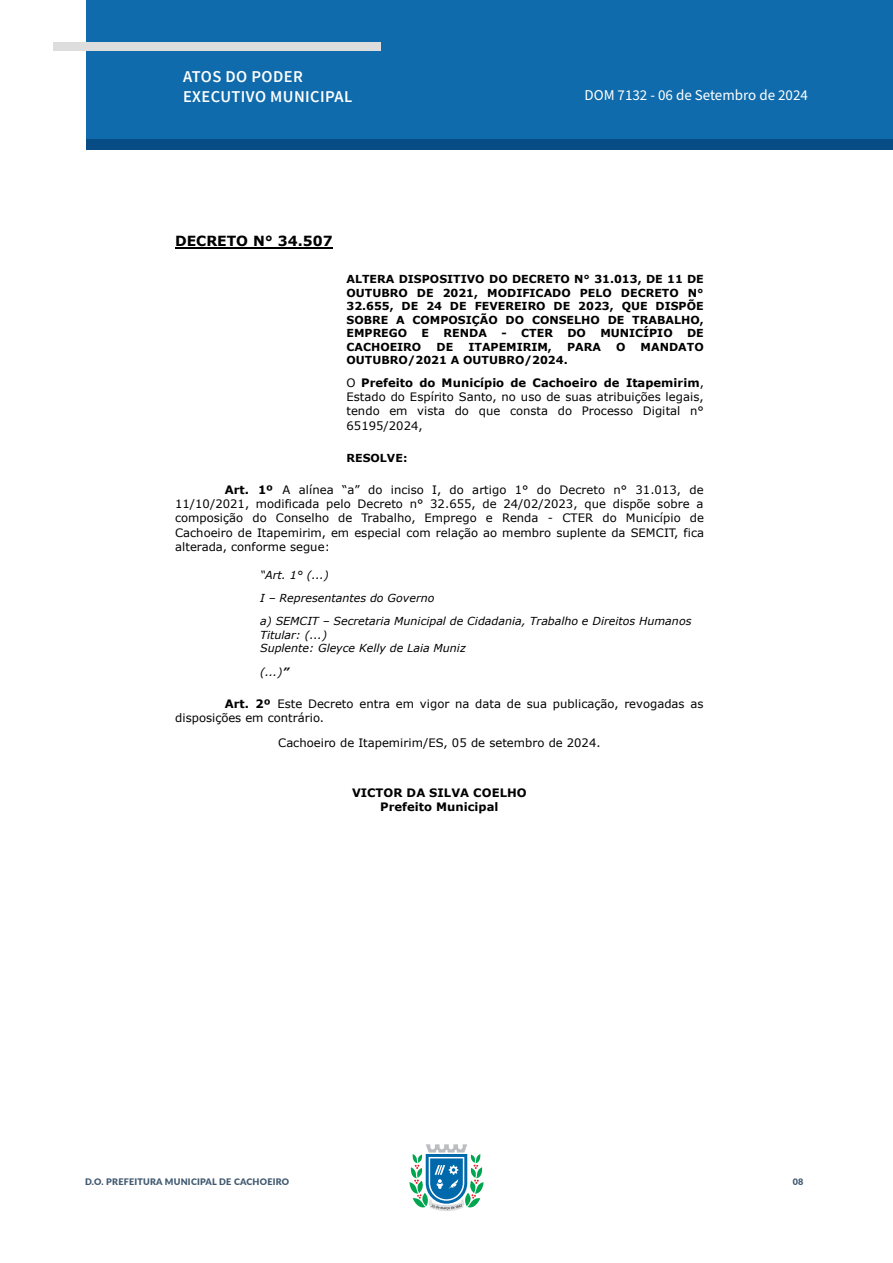
<style>
.page{position:relative;width:893px;height:1263px;background:#fff}
.page>*{position:absolute;margin:0;border:0;box-sizing:border-box;transform-origin:0 0}
.t1{font:600 16.5px/19.8px "Source Sans Pro";letter-spacing:.025em;color:#fff}
.t2{font:15px "Source Sans Pro";color:#fff}
.t3{font:700 13.95px "Verdana";color:#000}
.t4{font:11.55px/14.2px "Verdana";color:#000;text-align:justify}
.t5{font:700 11.55px/14.1px "Verdana";color:#000;text-align:center}
.t6{font:700 11.1px/13.5px "Verdana";color:#000;text-align:justify}
.t7{font:italic 11.1px/23.4px "Verdana";color:#000}
.t8{font:900 9px "Lato";letter-spacing:.025em;color:#405970}
.s1{font-weight:700}
</style>
<div class="page">
<svg style="left:409px;top:1144px;width:75px;height:67px"></svg>
<div style="left:86px;top:0;width:807px;height:140px;background:#0f6bab"></div>
<div style="left:87px;top:140px;width:806px;height:10px;background:#084c86"></div>
<div style="left:53px;top:42px;width:328px;height:9px;background:#ddd"></div>
<hr style="left:175px;top:247px;width:158px;height:2px;background:#000">
<h1 class="t1" style="left:183px;top:67px;width:171px">ATOS DO PODER<br>EXECUTIVO MUNICIPAL</h1>
<p class="t3" style="left:175px;top:231px;width:159px">DECRETO N° 34.507</p>
<p class="t2" style="left:584px;top:85px;width:225px">DOM 7132 - 06 de Setembro de 2024</p>
<p class="t6" style="left:347px;top:272px;width:359px">ALTERA DISPOSITIVO DO DECRETO N° 31.013, DE 11 DE OUTUBRO DE 2021, MODIFICADO PELO DECRETO N° 32.655, DE 24 DE FEVEREIRO DE 2023, QUE DISPÕE SOBRE A COMPOSIÇÃO DO CONSELHO DE TRABALHO, EMPREGO</p>
<p class="t6" style="left:422px;top:326px;width:9px">E</p>
<p class="t6" style="left:444px;top:326px;width:45px">RENDA</p>
<p class="t6" style="left:501px;top:326px;width:53px">- CTER</p>
<p class="t6" style="left:567px;top:326px;width:20px">DO</p>
<p class="t6" style="left:600px;top:326px;width:74px">MUNICÍPIO</p>
<p class="t6" style="left:687px;top:326px;width:18px">DE</p>
<p class="t6" style="left:347px;top:339px;width:76px">CACHOEIRO</p>
<p class="t6" style="left:436px;top:339px;width:18px">DE</p>
<p class="t6" style="left:468px;top:339px;width:85px">ITAPEMIRIM,</p>
<p class="t6" style="left:567px;top:339px;width:35px">PARA</p>
<p class="t6" style="left:616px;top:339px;width:11px">O</p>
<p class="t6" style="left:641px;top:339px;width:65px">MANDATO</p>
<p class="t6" style="left:347px;top:353px;width:223px">OUTUBRO/2021 A OUTUBRO/2024.</p>
<p class="t4" style="left:347px;top:376px;width:359px">O <span class="s1">Prefeito do Município de Cachoeiro de Itapemirim</span>, Estado do Espírito Santo, no uso de suas atribuições legais, tendo em vista do que consta do Processo Digital n° 65195/2024,</p>
<p class="t6" style="left:347px;top:451px;width:62px">RESOLVE:</p>
<p class="t4" style="left:175px;top:483px;width:530px;text-indent:50px"><span class="s1">Art. 1º</span> A alínea “a” do inciso I, do artigo 1° do Decreto n° 31.013, de 11/10/2021, modificada pelo Decreto n° 32.655, de 24/02/2023, que dispõe sobre a composição do Conselho de Trabalho, Emprego e Renda - CTER do Município de Cachoeiro de Itapemirim, em especial com relação ao membro suplente da SEMCIT, fica alterada, conforme segue:</p>
<p class="t7" style="left:260px;top:563px;width:433px">“Art. 1° (...)<br>I – Representantes do Governo<br>a) SEMCIT – Secretaria Municipal de Cidadania, Trabalho e Direitos Humanos</p>
<p class="t7" style="left:260px;top:628px;width:207px;line-height:13.4px">Titular: (...)<br>Suplente: Gleyce Kelly de Laia Muniz</p>
<p class="t7" style="left:260px;top:660px;width:30px">(...)<span class="s1">”</span></p>
<p class="t4" style="left:175px;top:697px;width:530px;text-indent:50px"><span class="s1">Art. 2º</span> Este Decreto entra em vigor na data de sua publicação, revogadas as disposições em contrário.</p>
<p class="t4" style="left:278px;top:735px;width:324px">Cachoeiro de Itapemirim/ES, 05 de setembro de 2024.</p>
<p class="t5" style="left:352px;top:785px;width:176px">VICTOR DA SILVA COELHO<br>Prefeito Municipal</p>
<p class="t8" style="left:85px;top:1175px;width:206px">D.O. PREFEITURA MUNICIPAL DE CACHOEIRO</p>
<p class="t8" style="left:793px;top:1175px;width:12px">08</p>
</div>
